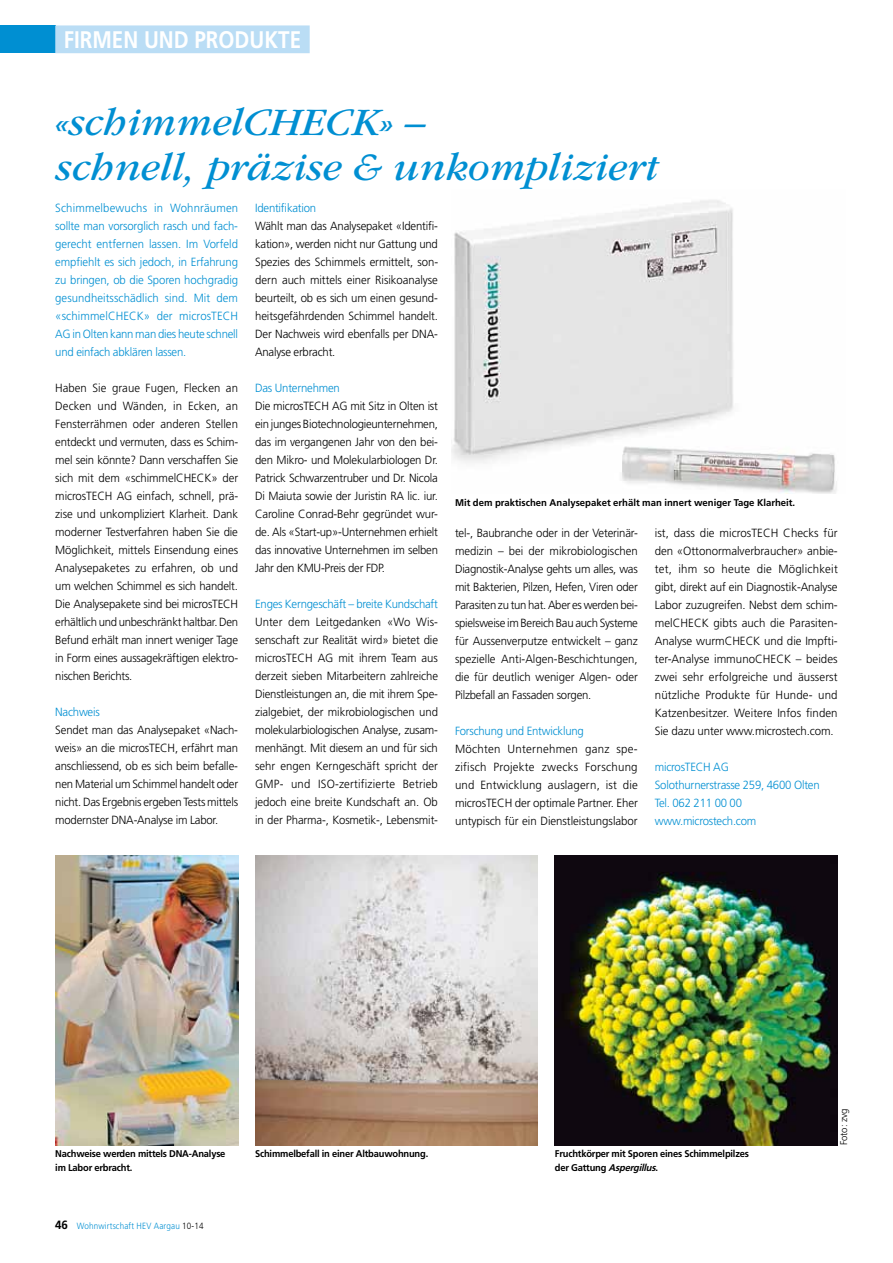
<style>
.page{position:relative;width:893px;height:1263px;background:#fff}
.page>*{position:absolute;margin:0;border:0;box-sizing:border-box;transform-origin:0 0}
.t1{font:italic 40.5px/45px "ITC Garamond Std";color:#008fd2}
.t2{font:700 24px "Frutiger LT Std";color:#fff;scale:.86 1}
.t3{font:300 11.85px/18px "Frutiger LT Std";letter-spacing:-.015em;color:#000;text-align:justify;scale:.96 1}
.t4{font:300 11.85px/18px "Frutiger LT Std";letter-spacing:-.015em;color:#000;text-align:justify}
.t5{font:300 11.85px/18px "Frutiger LT Std";letter-spacing:-.02em;color:#008fd2;text-align:justify;scale:.96 1}
.t6{font:700 9.75px/13.5px "Frutiger LT Std";letter-spacing:-.02em;color:#000;scale:.96 1}
.t7{font:700 9.75px "Frutiger LT Std";color:#000}
.t8{font:300 9.75px "Frutiger LT Std";color:#000}
.t9{font:300 9px "Frutiger LT Std";letter-spacing:.02em;color:#008fd2;scale:.9 1}
.s1{font-weight:700;font-size:12px;color:#000}
.s2{color:#000}
.s3{font-style:italic}
</style>
<div class="page">
<div style="left:0;top:26px;width:55px;height:27px;background:#008fd2"></div>
<div style="left:55px;top:25px;width:255px;height:28px;background:#baddf5"></div>
<img style="left:451px;top:200px;width:386px;height:293px">
<img style="left:255px;top:856px;width:283px;height:289px">
<img style="left:55px;top:856px;width:183px;height:289px">
<img style="left:555px;top:856px;width:283px;height:289px">
<h2 class="t2" style="left:64px;top:30px;width:278px">FIRMEN UND PRODUKTE</h2>
<h1 class="t1" style="left:55px;top:103px;width:604px">«schimmelCHECK» –<br>schnell, präzise &amp; unkompliziert</h1>
<p class="t5" style="left:55px;top:200px;width:192px">Schimmelbewuchs in Wohnräumen sollte man vorsorglich rasch und fach&shy;gerecht entfernen lassen. Im Vorfeld empfiehlt es sich jedoch, in Erfahrung zu bringen, ob die Sporen hochgradig gesundheitsschädlich sind. Mit dem «schimmelCHECK» der microsTECH AG in Olten kann man dies heute schnell und einfach abklären lassen.</p>
<p class="t3" style="left:55px;top:380px;width:192px">Haben Sie graue Fugen, Flecken an Decken und Wänden, in Ecken, an Fensterrähmen oder anderen Stellen entdeckt und vermuten, dass es Schim&shy;mel sein könnte? Dann verschaffen Sie sich mit dem «schimmelCHECK» der microsTECH AG einfach, schnell, prä&shy;zise und unkompliziert Klarheit. Dank moderner Testverfahren haben Sie die Möglichkeit, mittels Einsendung eines Analysepaketes zu erfahren, ob und um welchen Schimmel es sich handelt.<br>Die Analysepakete sind bei microsTECH erhältlich und unbeschränkt haltbar. Den Befund erhält man innert weniger Tage in Form eines aussagekräftigen elektro&shy;nischen Berichts.</p>
<p class="t5" style="left:55px;top:704px;width:48px">Nachweis</p>
<p class="t3" style="left:55px;top:722px;width:192px">Sendet man das Analysepaket «Nach&shy;weis» an die microsTECH, erfährt man anschliessend, ob es sich beim befalle&shy;nen Material um Schimmel handelt oder nicht. Das Ergebnis ergeben Tests mittels modernster DNA-Analyse im Labor.</p>
<p class="t5" style="left:255px;top:200px;width:65px">Identifikation</p>
<p class="t3" style="left:255px;top:218px;width:192px">Wählt man das Analysepaket «Identifi&shy;kation», werden nicht nur Gattung und Spezies des Schimmels ermittelt, son&shy;dern auch mittels einer Risikoanalyse beurteilt, ob es sich um einen gesund&shy;heitsgefährdenden Schimmel handelt.<br>Der Nachweis wird ebenfalls per DNA-Analyse erbracht.</p>
<p class="t5" style="left:255px;top:380px;width:90px">Das Unternehmen</p>
<p class="t3" style="left:255px;top:398px;width:192px">Die microsTECH AG mit Sitz in Olten ist ein junges Biotechnologieunternehmen, das im vergangenen Jahr von den bei&shy;den Mikro- und Molekularbiologen Dr.<br>Patrick Schwarzentruber und Dr. Nicola Di Maiuta sowie der Juristin RA lic. iur.<br>Caroline Conrad-Behr gegründet wur&shy;de. Als «Start-up»-Unternehmen erhielt das innovative Unternehmen im selben Jahr den KMU-Preis der FDP.</p>
<p class="t5" style="left:255px;top:596px;width:192px">Enges Kerngeschäft – breite Kundschaft</p>
<p class="t3" style="left:255px;top:614px;width:192px">Unter dem Leitgedanken «Wo Wis&shy;senschaft zur Realität wird» bietet die microsTECH AG mit ihrem Team aus derzeit sieben Mitarbeitern zahlreiche Dienstleistungen an, die mit ihrem Spe&shy;zialgebiet, der mikrobiologischen und molekularbiologischen Analyse, zusam&shy;menhängt. Mit diesem an und für sich sehr engen Kerngeschäft spricht der GMP- und ISO-zertifizierte Betrieb jedoch eine breite Kundschaft an. Ob in der Pharma-, Kosmetik-, Lebensmit-</p>
<p class="t7" style="left:455px;top:499px;width:342px">Mit dem praktischen Analysepaket erhält man innert weniger Tage Klarheit.</p>
<p class="t3" style="left:455px;top:524px;width:192px">tel-, Baubranche oder in der Veterinär&shy;medizin – bei der mikrobiologischen Diagnostik-Analyse gehts um alles, was mit Bakterien, Pilzen, Hefen, Viren oder Parasiten zu tun hat. Aber es werden bei&shy;spielsweise im Bereich Bau auch Systeme für Aussenverputze entwickelt – ganz spezielle Anti-Algen-Beschichtungen, die für deutlich weniger Algen- oder Pilzbefall an Fassaden sorgen.</p>
<p class="t5" style="left:455px;top:722px;width:136px">Forschung und Entwicklung</p>
<p class="t4" style="left:455px;top:740px;width:184px">Möchten Unternehmen ganz spe&shy;zifisch Projekte zwecks Forschung und Entwicklung auslagern, ist die microsTECH der optimale Partner. Eher untypisch für ein Dienstleistungslabor</p>
<p class="t4" style="left:655px;top:524px;width:184px">ist, dass die microsTECH Checks für den «Ottonormalverbraucher» anbie&shy;tet, ihm so heute die Möglichkeit gibt, direkt auf ein Diagnostik-Analyse Labor zuzugreifen. Nebst dem schim&shy;melCHECK gibts auch die Parasiten-Analyse wurmCHECK und die Impfti&shy;ter-Analyse immunoCHECK – beides zwei sehr erfolgreiche und äusserst nützliche Produkte für Hunde- und Katzenbesitzer. Weitere Infos finden Sie dazu unter www.microstech.com.</p>
<p class="t5" style="left:655px;top:758px;width:173px;text-align:left">microsTECH AG<br>Solothurnerstrasse 259, 4600 Olten<br>Tel. 062 211 00 00 www.microstech.com</p>
<p class="t6" style="left:55px;top:1147px;width:179px">Nachweise werden mittels DNA-Analyse im Labor erbracht.</p>
<p class="t9" style="left:55px;top:1222px;width:166px"><span class="s1">46</span> Wohnwirtschaft HEV Aargau <span class="s2">10-14</span></p>
<p class="t6" style="left:255px;top:1147px;width:182px">Schimmelbefall in einer Altbauwohnung.</p>
<p class="t6" style="left:555px;top:1147px;width:204px">Fruchtkörper mit Sporen eines Schimmelpilzes d e r G a t t u n g <span class="s3">Aspergillus</span>.</p>
<p class="t8" style="left:840px;top:1145px;width:39px;rotate:-90deg">Foto: zvg</p>
</div>
